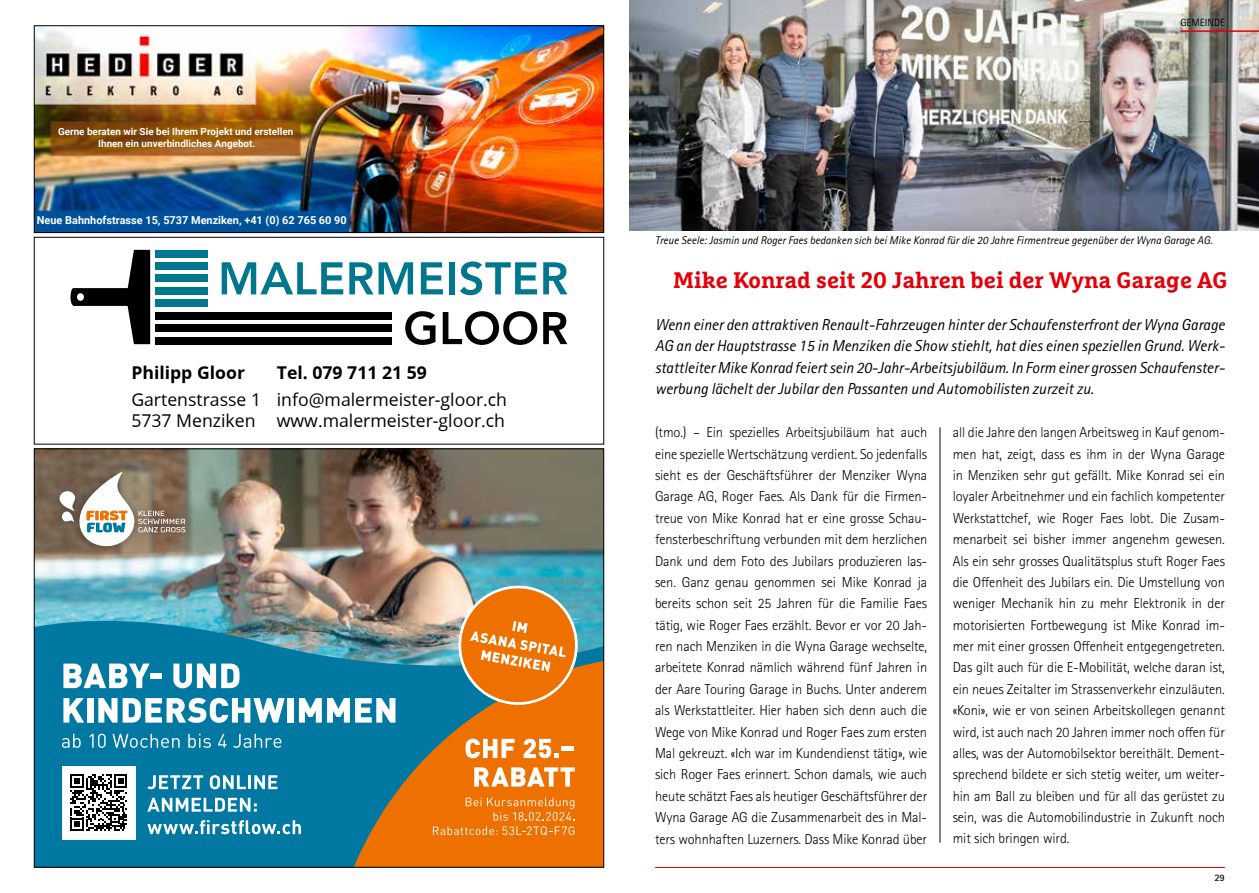
<style>
.page{position:relative;width:1259px;height:893px;background:#fff}
.page>*{position:absolute;margin:0;border:0;box-sizing:border-box;transform-origin:0 0}
.t1{font:700 22.5px "Marselis Slab Pro";color:#e3000b}
.t2{font:17.7px/21.1px "Open Sans";color:#000}
.t3{font:700 17.7px "Open Sans";color:#000}
.t4{font:italic 15.9px/21.3px "Rotis Sans Serif Std";color:#000;text-align:justify}
.t5{font:300 14.4px/21.5px "Rotis Sans Serif Std";letter-spacing:-.01em;color:#000;text-align:justify}
.t6{font:italic 11.25px "Rotis Sans Serif Std";color:#000}
.t7{font:700 10.95px "Roboto";color:#fff}
.t8{font:10.5px "Rotis Sans Serif Std";color:#000}
.t9{font:700 9.9px/11.9px "Roboto";color:#fff;text-align:center}
.t10{font:700 9.9px "Rotis Sans Serif Std";color:#000}
</style>
<div class="page">
<img style="left:629px;top:0;width:630px;height:230px">
<hr style="left:939px;top:427px;width:1px;height:416px;background:#000">
<hr style="left:1180px;top:30px;width:79px;height:2px;background:#e3000b">
<hr style="left:655px;top:867px;width:570px;height:1px;background:#e3000b">
<img style="left:36px;top:28px;width:566px;height:203px">
<div style="left:34px;top:26px;width:570px;height:207px;border:1px solid #000"></div>
<svg style="left:71px;top:250px;width:79px;height:94px"></svg>
<div style="left:155px;top:337px;width:236px;height:7px;background:#000"></div>
<div style="left:155px;top:324px;width:236px;height:8px;background:#000"></div>
<div style="left:155px;top:312px;width:236px;height:7px;background:#000"></div>
<svg style="left:405px;top:311px;width:30px;height:34px"></svg>
<svg style="left:443px;top:311px;width:94px;height:34px"></svg>
<svg style="left:543px;top:312px;width:24px;height:32px"></svg>
<div style="left:155px;top:300px;width:53px;height:7px;background:#00778d"></div>
<div style="left:155px;top:287px;width:53px;height:7px;background:#00778d"></div>
<div style="left:155px;top:275px;width:53px;height:7px;background:#00778d"></div>
<div style="left:155px;top:262px;width:53px;height:8px;background:#00778d"></div>
<div style="left:155px;top:250px;width:53px;height:7px;background:#00778d"></div>
<svg style="left:222px;top:262px;width:121px;height:32px"></svg>
<svg style="left:349px;top:262px;width:64px;height:32px"></svg>
<svg style="left:421px;top:262px;width:22px;height:32px"></svg>
<div style="left:449px;top:262px;width:5px;height:32px;background:#00778d"></div>
<svg style="left:460px;top:261px;width:77px;height:34px"></svg>
<svg style="left:543px;top:262px;width:24px;height:32px"></svg>
<div style="left:34px;top:237px;width:570px;height:207px;border:1px solid #000"></div>
<img style="left:36px;top:451px;width:566px;height:159px">
<img style="left:36px;top:610px;width:566px;height:255px">
<svg style="left:348px;top:659px;width:254px;height:206px;background:#97743c"></svg>
<svg style="left:63px;top:664px;width:87px;height:24px"></svg>
<div style="left:150px;top:673px;width:11px;height:5px;background:#fff"></div>
<svg style="left:173px;top:664px;width:67px;height:24px"></svg>
<svg style="left:63px;top:698px;width:21px;height:25px"></svg>
<div style="left:87px;top:698px;width:6px;height:25px;background:#fff"></div>
<svg style="left:98px;top:698px;width:19px;height:25px"></svg>
<svg style="left:123px;top:698px;width:162px;height:25px"></svg>
<div style="left:288px;top:698px;width:6px;height:25px;background:#fff"></div>
<svg style="left:299px;top:698px;width:96px;height:25px"></svg>
<svg style="left:62px;top:734px;width:19px;height:14px"></svg>
<svg style="left:90px;top:734px;width:16px;height:14px"></svg>
<svg style="left:112px;top:734px;width:68px;height:14px"></svg>
<svg style="left:188px;top:734px;width:23px;height:14px"></svg>
<svg style="left:218px;top:734px;width:9px;height:14px"></svg>
<svg style="left:233px;top:734px;width:48px;height:14px"></svg>
<svg style="left:147px;top:775px;width:56px;height:14px"></svg>
<svg style="left:210px;top:775px;width:36px;height:14px"></svg>
<hr style="left:248px;top:775px;width:3px;height:14px;background:#fff">
<svg style="left:254px;top:775px;width:23px;height:14px"></svg>
<svg style="left:147px;top:798px;width:110px;height:14px"></svg>
<svg style="left:147px;top:820px;width:154px;height:14px"></svg>
<svg style="left:465px;top:739px;width:49px;height:19px"></svg>
<svg style="left:523px;top:739px;width:36px;height:19px"></svg>
<hr style="left:562px;top:746px;width:12px;height:4px;background:#fff">
<svg style="left:474px;top:767px;width:100px;height:20px"></svg>
<svg style="left:433px;top:798px;width:141px;height:37px;background:#ef821f"></svg>
<div style="left:62px;top:766px;width:73px;height:73px;background:#fff"></div>
<svg style="left:70px;top:774px;width:57px;height:57px"></svg>
<img style="left:47px;top:459px;width:151px;height:100px">
<svg style="left:59px;top:471px;width:126px;height:76px"></svg>
<svg style="left:452px;top:579px;width:132px;height:129px;background:#c78f4e"></svg>
<p class="t9" style="left:58px;top:125px;width:237px">Gerne beraten wir Sie bei Ihrem Projekt und erstellen<br>Ihnen ein unverbindliches Angebot.</p>
<p class="t7" style="left:37px;top:213px;width:311px">Neue Bahnhofstrasse 15, 5737 Menziken, +41 (0) 62 765 60 90</p>
<p class="t3" style="left:131px;top:362px;width:115px">Philipp Gloor</p>
<p class="t3" style="left:277px;top:362px;width:152px">Tel. 079 711 21 59</p>
<p class="t2" style="left:131px;top:390px;width:377px">Gartenstrasse 1 info@malermeister-gloor.ch<br>5737 Menziken www.malermeister-gloor.ch</p>
<p class="t8" style="left:1180px;top:16px;width:46px">GEMEINDE</p>
<p class="t6" style="left:655px;top:234px;width:558px">Treue Seele: Jasmin und Roger Faes bedanken sich bei Mike Konrad für die 20 Jahre Firmentreue gegenüber der Wyna Garage AG.</p>
<h1 class="t1" style="left:673px;top:266px;width:556px">Mike Konrad seit 20 Jahren bei der Wyna Garage AG</h1>
<p class="t4" style="left:655px;top:314px;width:571px">Wenn einer den attraktiven Renault-Fahrzeugen hinter der Schaufensterfront der Wyna Garage AG an der Hauptstrasse 15 in Menziken die Show stiehlt, hat dies einen speziellen Grund. Werk&shy;stattleiter Mike Konrad feiert sein 20-Jahr-Arbeitsjubiläum. In Form einer grossen Schaufenster&shy;werbung lächelt der Jubilar den Passanten und Automobilisten zurzeit zu.</p>
<p class="t5" style="left:655px;top:422px;width:274px">(tmo.) – Ein spezielles Arbeitsjubiläum hat auch eine spezielle Wertschätzung verdient. So jedenfalls sieht es der Geschäftsführer der Menziker Wyna Garage AG, Roger Faes. Als Dank für die Firmen&shy;treue von Mike Konrad hat er eine grosse Schau&shy;fensterbeschriftung verbunden mit dem herzlichen Dank und dem Foto des Jubilars produzieren las&shy;sen. Ganz genau genommen sei Mike Konrad ja bereits schon seit 25 Jahren für die Familie Faes tätig, wie Roger Faes erzählt. Bevor er vor 20 Jah&shy;ren nach Menziken in die Wyna Garage wechselte, arbeitete Konrad nämlich während fünf Jahren in der Aare Touring Garage in Buchs. Unter anderem als Werkstattleiter. Hier haben sich denn auch die Wege von Mike Konrad und Roger Faes zum ersten Mal gekreuzt. «Ich war im Kundendienst tätig», wie sich Roger Faes erinnert. Schon damals, wie auch heute schätzt Faes als heutiger Geschäftsführer der Wyna Garage AG die Zusammenarbeit des in Mal&shy;ters wohnhaften Luzerners. Dass Mike Konrad über</p>
<p class="t5" style="left:952px;top:422px;width:274px">all die Jahre den langen Arbeitsweg in Kauf genom&shy;men hat, zeigt, dass es ihm in der Wyna Garage in Menziken sehr gut gefällt. Mike Konrad sei ein loyaler Arbeitnehmer und ein fachlich kompetenter Werkstattchef, wie Roger Faes lobt. Die Zusam&shy;menarbeit sei bisher immer angenehm gewesen.<br>Als ein sehr grosses Qualitätsplus stuft Roger Faes die Offenheit des Jubilars ein. Die Umstellung von weniger Mechanik hin zu mehr Elektronik in der motorisierten Fortbewegung ist Mike Konrad im&shy;mer mit einer grossen Offenheit entgegengetreten.<br>Das gilt auch für die E-Mobilität, welche daran ist, ein neues Zeitalter im Strassenverkehr einzuläuten. «Koni», wie er von seinen Arbeitskollegen genannt wird, ist auch nach 20 Jahren immer noch offen für alles, was der Automobilsektor bereithält. Dement&shy;sprechend bildete er sich stetig weiter, um weiter&shy;hin am Ball zu bleiben und für all das gerüstet zu sein, was die Automobilindustrie in Zukunft noch mit sich bringen wird.</p>
<p class="t10" style="left:1214px;top:871px;width:12px">29</p>
</div>
